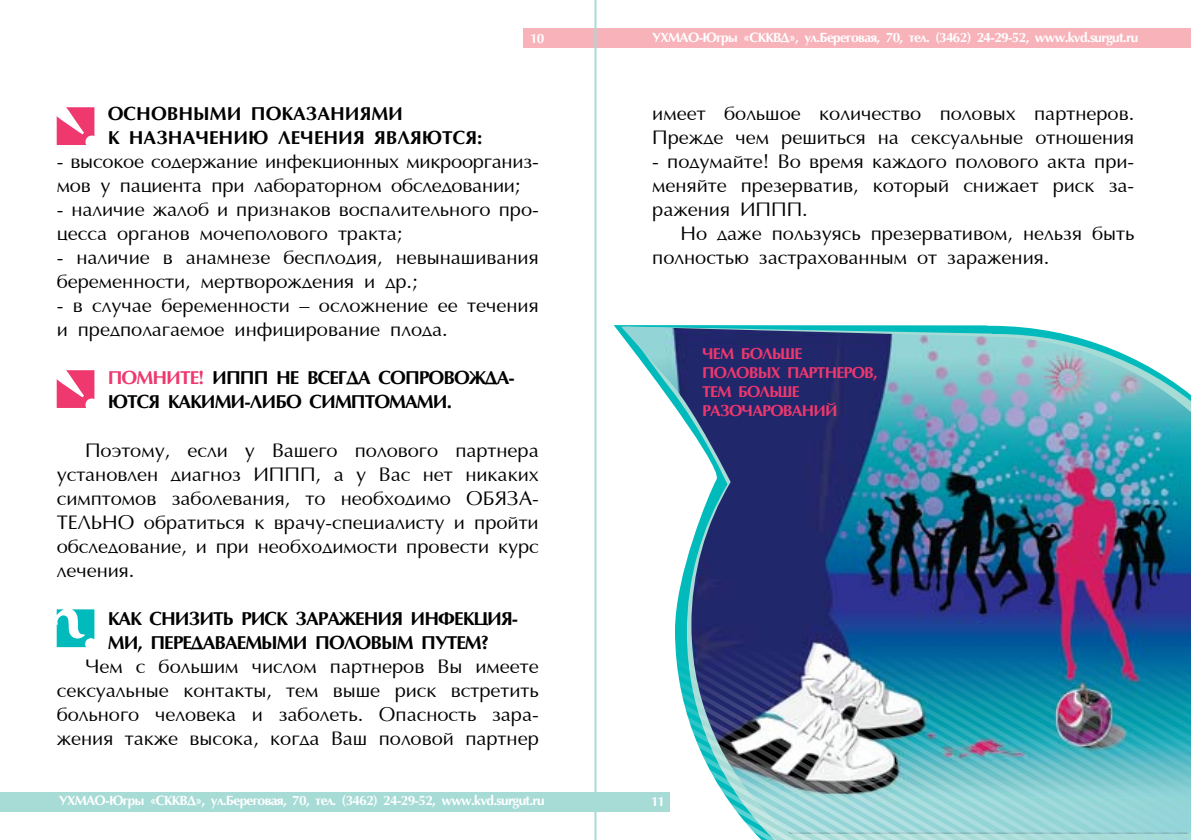
<style>
.page{position:relative;width:1191px;height:840px;background:#fff}
.page>*{position:absolute;margin:0;border:0;box-sizing:border-box;transform-origin:0 0}
.t1{font:20px/24px "AG Opt Cyrillic Normal";color:#000}
.t2{font:700 19px/24px "AG Opt Cyrillic";letter-spacing:-.05em;color:#000}
.t3{font:700 19px/24px "AG Opt Cyrillic";color:#000}
.t4{font:700 16px/19.2px "AG Opt Cyrillic";letter-spacing:-.05em;color:#ee386e}
.t5{font:700 13.6px "AG Opt Cyrillic";letter-spacing:-.05em;color:#fff}
.s1{color:#ee386e}
</style>
<div class="page">
<div style="left:0;top:791px;width:595px;height:20px;background:#a6dbd6"></div>
<div style="left:523px;top:28px;width:72px;height:20px;background:#f8b3ba"></div>
<div style="left:595px;top:791px;width:75px;height:20px;background:#a6dbd6"></div>
<div style="left:595px;top:28px;width:596px;height:20px;background:#f8b3ba"></div>
<img style="left:621px;top:326px;width:570px;height:486px">
<img style="left:676px;top:438px;width:515px;height:401px">
<svg style="left:57px;top:107px;width:37px;height:38px"></svg>
<svg style="left:57px;top:609px;width:37px;height:37px"></svg>
<svg style="left:57px;top:370px;width:37px;height:38px"></svg>
<hr style="left:594px;top:0;width:1px;height:839px;background:#a6dbd6">
<hr style="left:595px;top:0;width:1px;height:839px;background:#a6dbd6">
<p class="t5" style="left:530px;top:31px;width:16px">10</p>
<p class="t5" style="left:652px;top:30px;width:11px">УХМАО</p>
<p class="t5" style="left:698px;top:30px;width:60px">-Югры «СККВД</p>
<p class="t5" style="left:789px;top:30px;width:351px">», ул.Береговая, 70, тел. (3462) 24-29-52, www.kvd.surgut.ru</p>
<p class="t3" style="left:108px;top:102px;width:376px">Основными показаниями<br>к назнач ени ю леч ения являются:</p>
<p class="t1" style="left:57px;top:150px;width:483px">- высокое содержание инфекционных микроорганиз&shy;мов у пациента при лабораторном обследовании;</p>
<p class="t1" style="left:57px;top:198px;width:483px">- наличие жалоб и признаков воспалительного про&shy;цесса органов мочеполового тракта;</p>
<p class="t1" style="left:57px;top:246px;width:483px">- наличие в анамнезе бесплодия, невынашивания беременности, мертворождения и др.;</p>
<p class="t1" style="left:57px;top:294px;width:483px">- в случае беременности – осложнение ее течения и предполагаемое инфицирование плода.</p>
<p class="t2" style="left:108px;top:366px;width:408px"><span class="s1">Помните!</span> ИППП не всегда соп ровожда&shy;ются какими-ли бо симптомами .</p>
<p class="t1" style="left:57px;top:438px;width:483px;text-indent:28px">П оэтому, если у Вашего полового партнера установлен диагноз ИППП</p>
<p class="t1" style="left:57px;top:462px;width:483px;text-indent:259px">, а у Вас нет никаких симптомов заболевания, то необходимо ОБЯЗА</p>
<p class="t1" style="left:532px;top:486px;width:8px">-</p>
<p class="t1" style="left:57px;top:510px;width:14px">ТЕЛЬНО</p>
<p class="t1" style="left:57px;top:510px;width:483px;text-align:justify;text-indent:87px">обратиться к врачу-специалисту и пройти обследование, и при необходимости провести курс лечения.</p>
<p class="t2" style="left:108px;top:606px;width:412px">Как снизить риск заражения и нфекция&shy;ми, п ередаваемыми половым путем?</p>
<p class="t1" style="left:57px;top:654px;width:483px;text-align:justify;text-indent:28px">Чем с большим числом партнеров Вы имеете сексуальные контакты, тем выше риск встретить больного человека и заболеть. Опасность зара&shy;жения также высока, когда Ваш половой партнер</p>
<p class="t5" style="left:59px;top:792px;width:11px">УХМАО</p>
<p class="t5" style="left:105px;top:792px;width:60px">-Югры «СККВД</p>
<p class="t5" style="left:195px;top:792px;width:351px">», ул.Береговая, 70, тел. (3462) 24-29-52, www.kvd.surgut.ru</p>
<p class="t1" style="left:652px;top:102px;width:483px">имеет большое количество половых партнеров.<br>П режде чем решиться на сексуальные отношения</p>
<p class="t1" style="left:652px;top:150px;width:483px;text-align:justify">- подумайте! Во время каждого полового акта при&shy;меняйте презерватив, который снижает риск за&shy;ражения ИППП</p>
<p class="t1" style="left:802px;top:198px;width:7px">.</p>
<p class="t1" style="left:680px;top:222px;width:455px">Н о даже пользуясь презервативом, нельзя быть</p>
<p class="t1" style="left:652px;top:246px;width:399px">полностью застрахованным от заражения.</p>
<p class="t4" style="left:702px;top:344px;width:177px">Чем больше половых партнеров, тем больше разочаровани й</p>
<p class="t5" style="left:651px;top:793px;width:15px">11</p>
</div>
